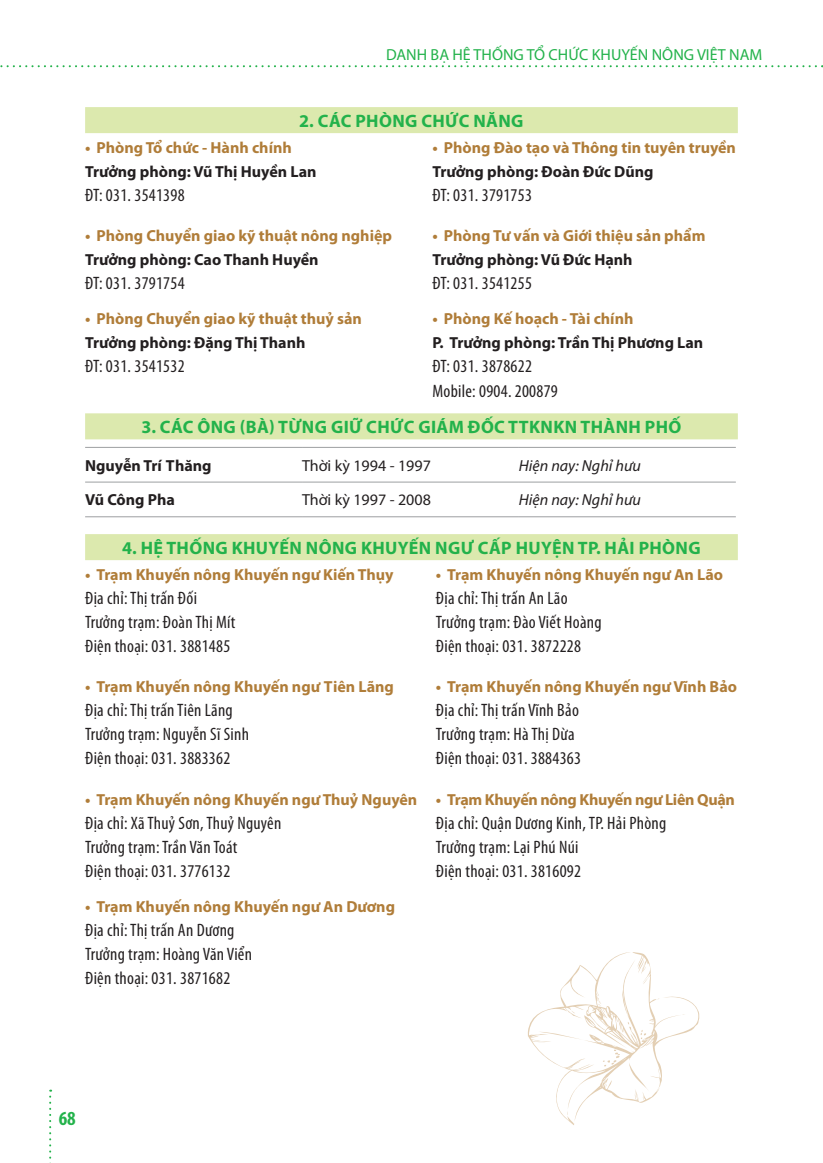
<style>
.page{position:relative;width:823px;height:1163px;background:#fff}
.page>*{position:absolute;margin:0;border:0;box-sizing:border-box;transform-origin:0 0}
.t1{font:700 condensed 20px "Myriad Pro";color:#23b24b}
.t2{font:condensed 18px/24px "Myriad Pro";letter-spacing:.015em;color:#231f20}
.t3{font:700 18px "Myriad Pro";letter-spacing:.02em;color:#23b24b}
.t4{font:700 16px/24px "Myriad Pro";color:#b07d39}
.t5{font:700 16px/24px "Myriad Pro";color:#231f20}
.t6{font:16px "Myriad Pro";color:#23b24b}
.t7{font:700 16px "Myriad Pro";letter-spacing:-.02em;color:#b07d39}
.t8{font:16px "Myriad Pro";color:#231f20}
.t9{font:italic 16px "Myriad Pro";color:#231f20}
.s1{color:#b07d39}
.s2{color:#231f20}
</style>
<div class="page">
<svg style="left:49px;top:1089px;width:2px;height:74px"></svg>
<svg style="left:0;top:65px;width:815px;height:2px"></svg>
<div style="left:85px;top:107px;width:652px;height:26px;background:#dce9ae"></div>
<div style="left:85px;top:413px;width:652px;height:26px;background:#dce9ae"></div>
<div style="left:85px;top:534px;width:652px;height:26px;background:#dce9ae"></div>
<hr style="left:85px;top:447px;width:217px;height:1px;background:#9d9fa2">
<hr style="left:302px;top:447px;width:216px;height:1px;background:#9d9fa2">
<hr style="left:518px;top:447px;width:217px;height:1px;background:#9d9fa2">
<hr style="left:85px;top:481px;width:217px;height:1px;background:#9d9fa2">
<hr style="left:302px;top:481px;width:216px;height:1px;background:#9d9fa2">
<hr style="left:518px;top:481px;width:217px;height:1px;background:#9d9fa2">
<hr style="left:85px;top:516px;width:217px;height:1px;background:#9d9fa2">
<hr style="left:302px;top:516px;width:216px;height:1px;background:#9d9fa2">
<hr style="left:518px;top:516px;width:217px;height:1px;background:#9d9fa2">
<svg style="left:527px;top:952px;width:171px;height:172px"></svg>
<p class="t6" style="left:386px;top:45px;width:378px">DANH BẠ HỆ THỐNG TỔ CHỨC KHUYẾN NÔNG VIỆT NAM</p>
<p class="t3" style="left:299px;top:109px;width:212px">2. Các phòng ch ức năng</p>
<p class="t5" style="left:85px;top:135px;width:233px"><span class="s1">• Phòng Tổ chức - Hành chính<br></span>Trưởng phòng: Vũ Thị Huyền Lan</p>
<p class="t2" style="left:85px;top:182px;width:101px">ĐT: 031. 3541398</p>
<p class="t4" style="left:432px;top:135px;width:305px">• Phòng Đào tạo và Thông tin tuyên truyền<br><span class="s2">Trưởng phòng: Đoàn Đức Dũng</span></p>
<p class="t2" style="left:432px;top:182px;width:101px">ĐT: 031. 3791753</p>
<p class="t4" style="left:85px;top:223px;width:308px">• Phòng Chuyển giao kỹ thuật nông nghiệp<br><span class="s2">Trưởng phòng: Cao Thanh Huyền</span></p>
<p class="t2" style="left:85px;top:271px;width:101px">ĐT: 031. 3791754</p>
<p class="t4" style="left:85px;top:306px;width:278px">• Phòng Chuyển giao kỹ thuật thuỷ sản<br><span class="s2">Trưởng phòng: Đặng Thị Thanh</span></p>
<p class="t2" style="left:85px;top:354px;width:101px">ĐT: 031. 3541532</p>
<p class="t4" style="left:432px;top:223px;width:274px">• Phòng Tư vấn và Giới thiệu sản phẩm<br><span class="s2">Trưởng phòng: Vũ Đức Hạnh</span></p>
<p class="t2" style="left:432px;top:271px;width:101px">ĐT: 031. 3541255</p>
<p class="t5" style="left:432px;top:306px;width:272px"><span class="s1">• Phòng Kế hoạch - Tài chính<br></span>P. Trưởng phòng: Trần Thị Phương Lan</p>
<p class="t2" style="left:432px;top:354px;width:127px">ĐT: 031. 3878622<br>Mobile: 0904. 200879</p>
<p class="t3" style="left:141px;top:415px;width:70px">3. Các ông</p>
<p class="t3" style="left:240px;top:415px;width:203px">(bà) từng gi ữ ch ức Giám</p>
<p class="t3" style="left:467px;top:415px;width:14px">đốc</p>
<p class="t3" style="left:508px;top:415px;width:85px">TTKNKN thành</p>
<p class="t3" style="left:644px;top:415px;width:13px">phố</p>
<p class="t5" style="left:85px;top:453px;width:128px">Nguyễn Trí Thăng</p>
<p class="t8" style="left:302px;top:455px;width:130px">Thời kỳ 1994 - 1997</p>
<p class="t9" style="left:518px;top:455px;width:123px">Hiện nay: Nghỉ hưu</p>
<p class="t5" style="left:85px;top:487px;width:91px">Vũ Công Pha</p>
<p class="t8" style="left:302px;top:490px;width:130px">Thời kỳ 1997 - 2008</p>
<p class="t9" style="left:518px;top:490px;width:123px">Hiện nay: Nghỉ hưu</p>
<p class="t3" style="left:122px;top:536px;width:58px">4. Hệ thống</p>
<p class="t3" style="left:231px;top:536px;width:13px">khuyến</p>
<p class="t3" style="left:306px;top:536px;width:14px">nông</p>
<p class="t3" style="left:361px;top:536px;width:13px">khuyến</p>
<p class="t3" style="left:435px;top:536px;width:14px">ngư</p>
<p class="t3" style="left:477px;top:536px;width:12px">cấp</p>
<p class="t3" style="left:515px;top:536px;width:13px">huyện</p>
<p class="t3" style="left:577px;top:536px;width:37px">tp. hải</p>
<p class="t3" style="left:638px;top:536px;width:50px">Phòng</p>
<p class="t4" style="left:85px;top:561px;width:310px">• Trạm Khuyến nông Khuyến ngư Kiến Thụy</p>
<p class="t2" style="left:85px;top:585px;width:152px">Địa chỉ: Thị trấn Đối<br>Trưởng trạm: Đoàn Thị Mít<br>Điện thoại: 031. 3881485</p>
<p class="t4" style="left:435px;top:561px;width:288px">• Trạm Khuyến nông Khuyến ngư An Lão</p>
<p class="t2" style="left:435px;top:585px;width:167px">Địa chỉ: Thị trấn An Lão<br>Trưởng trạm: Đào Viết Hoàng<br>Điện thoại: 031. 3872228</p>
<p class="t4" style="left:85px;top:674px;width:310px">• Trạm Khuyến nông Khuyến ngư Tiên Lãng</p>
<p class="t2" style="left:85px;top:697px;width:165px">Địa chỉ: Thị trấn Tiên Lãng<br>Trưởng trạm: Nguyễn Sĩ Sinh<br>Điện thoại: 031. 3883362</p>
<p class="t4" style="left:85px;top:786px;width:333px">• Trạm Khuyến nông Khuyến ngư Thuỷ Nguyên</p>
<p class="t2" style="left:85px;top:810px;width:198px">Địa chỉ: Xã Thuỷ Sơn, Thuỷ Nguyên<br>Trưởng trạm: Trần Văn Toát<br>Điện thoại: 031. 3776132</p>
<p class="t4" style="left:85px;top:893px;width:311px">• Trạm Khuyến nông Khuyến ngư An Dương</p>
<p class="t2" style="left:85px;top:917px;width:168px">Địa chỉ: Thị trấn An Dương<br>Trưởng trạm: Hoàng Văn Viển<br>Điện thoại: 031. 3871682</p>
<p class="t4" style="left:435px;top:674px;width:302px">• Trạm Khuyến nông Khuyến ngư Vĩnh Bảo</p>
<p class="t2" style="left:435px;top:697px;width:147px">Địa chỉ: Thị trấn Vĩnh Bảo<br>Trưởng trạm: Hà Thị Dừa<br>Điện thoại: 031. 3884363</p>
<p class="t7" style="left:435px;top:788px;width:300px">• Trạm Khuyến nông Khuyến ngư Liên Quận</p>
<p class="t2" style="left:435px;top:810px;width:232px">Địa chỉ: Quận Dương Kinh, TP. Hải Phòng<br>Trưởng trạm: Lại Phú Núi<br>Điện thoại: 031. 3816092</p>
<p class="t1" style="left:59px;top:1105px;width:19px">68</p>
</div>
